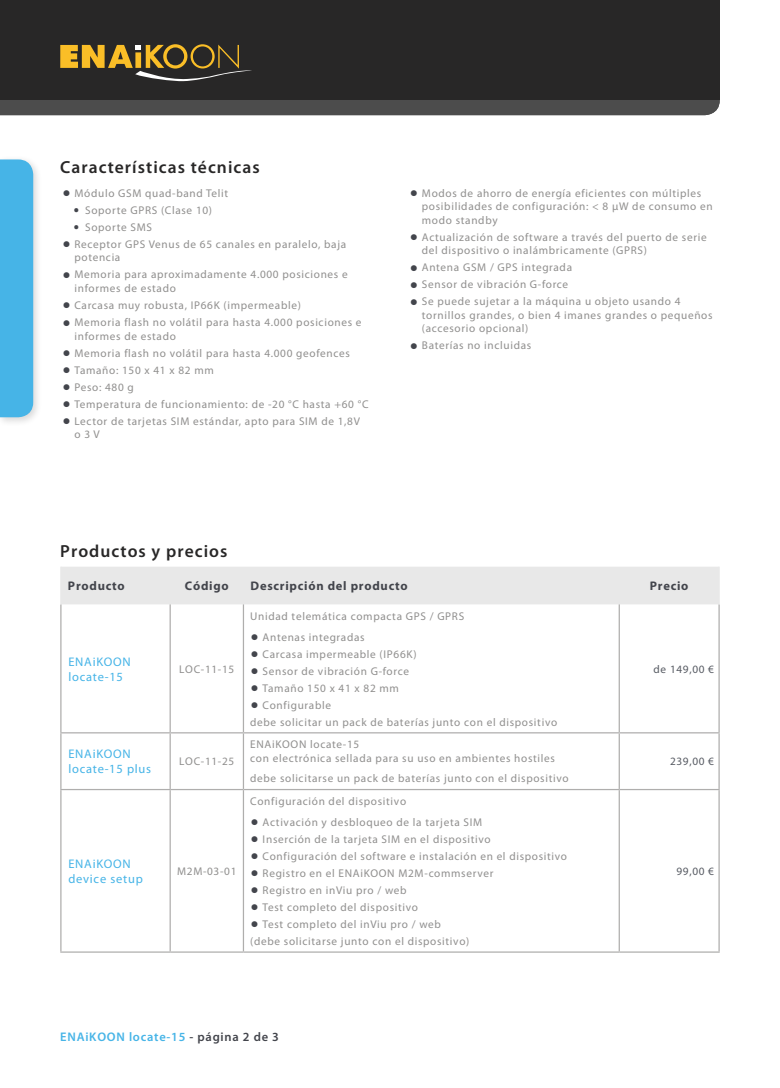
<style>
.page{position:relative;width:780px;height:1088px;background:#fff}
.page>*{position:absolute;margin:0;border:0;box-sizing:border-box;transform-origin:0 0}
.t1{font:600 17.5px "Myriad Pro";letter-spacing:.06em;color:#282727}
.t2{font:12.5px/15px "Myriad Pro";letter-spacing:.06em;color:#46b4e7}
.t3{font:700 12.5px "Myriad Pro";letter-spacing:.06em;color:#43454c}
.t4{font:600 12.5px "Myriad Pro";letter-spacing:.06em;color:#46b4e7}
.t5{font:11.25px/13.5px "Myriad Pro";letter-spacing:.06em;color:#908f8e}
.t6{font:11.25px "Myriad Pro";letter-spacing:.06em;color:#575b63}
.s1{font-weight:700;font-size:22.5px;color:#43454c}
.s2{color:#8f8f8f}
.s3{color:#43454c}
</style>
<div class="page">
<div style="left:0;top:0;width:719px;height:99px;background:#282727"></div>
<div style="left:0;top:155px;width:42px;height:271px;background:#000;opacity:.15"></div>
<div style="left:0;top:159px;width:33px;height:258px;background:#46b4e7"></div>
<svg style="left:0;top:44px;width:719px;height:71px"></svg>
<div style="left:61px;top:567px;width:657px;height:37px;background:#e8e8e8"></div>
<hr style="left:60px;top:604px;width:1px;height:128px;background:#afaead">
<hr style="left:60px;top:733px;width:1px;height:56px;background:#afaead">
<hr style="left:60px;top:790px;width:1px;height:161px;background:#afaead">
<hr style="left:169px;top:604px;width:2px;height:128px;background:#afaead">
<hr style="left:169px;top:733px;width:2px;height:56px;background:#afaead">
<hr style="left:169px;top:790px;width:2px;height:161px;background:#afaead">
<hr style="left:243px;top:604px;width:1px;height:128px;background:#afaead">
<hr style="left:243px;top:733px;width:1px;height:56px;background:#afaead">
<hr style="left:243px;top:790px;width:1px;height:161px;background:#afaead">
<hr style="left:618px;top:604px;width:2px;height:128px;background:#afaead">
<hr style="left:718px;top:604px;width:1px;height:128px;background:#afaead">
<hr style="left:618px;top:733px;width:2px;height:56px;background:#afaead">
<hr style="left:718px;top:733px;width:1px;height:56px;background:#afaead">
<hr style="left:618px;top:790px;width:2px;height:161px;background:#afaead">
<hr style="left:718px;top:790px;width:1px;height:161px;background:#afaead">
<hr style="left:60px;top:567px;width:1px;height:37px;background:#e8e8e8">
<hr style="left:718px;top:567px;width:1px;height:37px;background:#e8e8e8">
<hr style="left:60px;top:732px;width:110px;height:1px;background:#afaead">
<hr style="left:170px;top:732px;width:73px;height:1px;background:#afaead">
<hr style="left:243px;top:732px;width:376px;height:1px;background:#afaead">
<hr style="left:619px;top:732px;width:100px;height:1px;background:#afaead">
<hr style="left:60px;top:789px;width:110px;height:1px;background:#afaead">
<hr style="left:60px;top:951px;width:110px;height:2px;background:#afaead">
<hr style="left:170px;top:789px;width:73px;height:1px;background:#afaead">
<hr style="left:170px;top:951px;width:73px;height:2px;background:#afaead">
<hr style="left:243px;top:789px;width:376px;height:1px;background:#afaead">
<hr style="left:243px;top:951px;width:376px;height:2px;background:#afaead">
<hr style="left:619px;top:789px;width:100px;height:1px;background:#afaead">
<hr style="left:619px;top:951px;width:100px;height:2px;background:#afaead">
<h1 class="t1" style="left:60px;top:156px;width:201px">Características técnicas</h1>
<p class="t5" style="left:73px;top:184px;width:156px;line-height:17px;text-indent:-11px"><span class="s1">•</span> Módulo GSM quad-band Telit <span class="s1">·</span> Soporte GPRS (Clase 10)<br><span class="s1">·</span> Soporte SMS</p>
<p class="t5" style="left:74px;top:237px;width:273px;text-indent:-12px"><span class="s1">•</span> Receptor GPS Venus de 65 canales en paralelo, baja potencia</p>
<p class="t5" style="left:74px;top:268px;width:275px;text-indent:-12px"><span class="s1">•</span> Memoria para aproximadamente 4.000 posiciones e informes de estado</p>
<p class="t5" style="left:63px;top:298px;width:240px"><span class="s1">•</span> Carcasa muy robusta, IP66K (impermeable)</p>
<p class="t5" style="left:74px;top:315px;width:288px;text-indent:-12px"><span class="s1">•</span> Memoria flash no volátil para hasta 4.000 posiciones e informes de estado</p>
<p class="t5" style="left:63px;top:346px;width:288px"><span class="s1">•</span> Memoria flash no volátil para hasta 4.000 geofences</p>
<p class="t5" style="left:63px;top:363px;width:152px"><span class="s1">•</span> Tamaño: 150 x 41 x 82 mm</p>
<p class="t5" style="left:63px;top:380px;width:73px"><span class="s1">•</span> Peso: 480 g</p>
<p class="t5" style="left:63px;top:397px;width:307px"><span class="s1">•</span> Temperatura de funcionamiento: de -20 °C hasta +60 °C</p>
<p class="t5" style="left:74px;top:414px;width:287px;text-indent:-12px"><span class="s1">•</span> Lector de tarjetas SIM estándar, apto para SIM de 1,8V o 3 V</p>
<h1 class="t1" style="left:60px;top:540px;width:169px">Productos y precios</h1>
<p class="t5" style="left:422px;top:186px;width:292px;text-indent:-12px"><span class="s1">•</span> Modos de ahorro de energía eficientes con múltiples posibilidades de configuración: &lt; 8 μW de consumo en modo standby</p>
<p class="t5" style="left:422px;top:230px;width:286px;text-indent:-12px"><span class="s1">•</span> Actualización de software a través del puerto de serie del dispositivo o inalámbricamente (GPRS)</p>
<p class="t5" style="left:410px;top:260px;width:163px"><span class="s1">•</span> Antena GSM / GPS integrada</p>
<p class="t5" style="left:410px;top:277px;width:159px"><span class="s1">•</span> Sensor de vibración G-force</p>
<p class="t5" style="left:422px;top:295px;width:292px;text-indent:-12px"><span class="s1">•</span> Se puede sujetar a la máquina u objeto usando 4 tornillos grandes, o bien 4 imanes grandes o pequeños (accesorio opcional)</p>
<p class="t5" style="left:410px;top:339px;width:122px"><span class="s1">•</span> Baterías no incluidas</p>
<p class="t3" style="left:68px;top:578px;width:58px">Producto</p>
<p class="t3" style="left:185px;top:578px;width:45px">Código</p>
<p class="t3" style="left:250px;top:578px;width:159px">Descripción del producto</p>
<p class="t3" style="left:649px;top:578px;width:40px">Precio</p>
<p class="t2" style="left:68px;top:654px;width:64px">ENAiKOON locate-15</p>
<p class="t5" style="left:179px;top:662px;width:56px">LOC-11-15</p>
<p class="t2" style="left:68px;top:746px;width:84px">ENAiKOON locate-15 plus</p>
<p class="t5" style="left:179px;top:755px;width:56px">LOC-11-25</p>
<p class="t2" style="left:68px;top:856px;width:76px">ENAiKOON device setup</p>
<p class="t5" style="left:177px;top:864px;width:61px">M2M-03-01</p>
<p class="t5" style="left:250px;top:609px;width:215px">Unidad telemática compacta GPS / GPRS</p>
<p class="t5" style="left:251px;top:630px;width:115px"><span class="s1">•</span> Antenas integradas</p>
<p class="t5" style="left:251px;top:647px;width:167px"><span class="s1">•</span> Carcasa impermeable (IP66K)</p>
<p class="t5" style="left:251px;top:664px;width:159px"><span class="s1">•</span> Sensor de vibración G-force</p>
<p class="t5" style="left:251px;top:681px;width:149px"><span class="s1">•</span> Tamaño 150 x 41 x 82 mm</p>
<p class="t5" style="left:250px;top:696px;width:308px;line-height:17px"><span class="s1">•</span> Configurable<br>debe solicitar un pack de baterías junto con el dispositivo</p>
<p class="t5" style="left:250px;top:738px;width:306px">ENAiKOON locate-15<br>con electrónica sellada para su uso en ambientes hostiles</p>
<p class="t5" style="left:250px;top:772px;width:320px">debe solicitarse un pack de baterías junto con el dispositivo</p>
<p class="t5" style="left:250px;top:794px;width:157px">Configuración del dispositivo</p>
<p class="t5" style="left:251px;top:815px;width:233px"><span class="s1">•</span> Activación y desbloqueo de la tarjeta SIM</p>
<p class="t5" style="left:251px;top:832px;width:241px"><span class="s1">•</span> Inserción de la tarjeta SIM en el dispositivo</p>
<p class="t5" style="left:251px;top:849px;width:317px"><span class="s1">•</span> Configuración del software e instalación en el dispositivo</p>
<p class="t5" style="left:251px;top:866px;width:244px"><span class="s1">•</span> Registro en el ENAiKOON M2M-commserver</p>
<p class="t5" style="left:251px;top:883px;width:157px"><span class="s1">•</span> Registro en inViu pro / web</p>
<p class="t5" style="left:251px;top:900px;width:168px"><span class="s1">•</span> Test completo del dispositivo</p>
<p class="t5" style="left:250px;top:915px;width:221px;line-height:17px"><span class="s1">•</span> Test completo d<span class="s2">el inViu pro / web </span>(debe solicitarse junto con el dispositivo)</p>
<p class="t4" style="left:60px;top:1028px;width:220px">ENAiKOON locate-15 <span class="s3">- página 2 de 3</span></p>
<p class="t6" style="left:653px;top:662px;width:62px">de 149,00 €</p>
<p class="t6" style="left:670px;top:755px;width:46px">239,00 €</p>
<p class="t6" style="left:676px;top:864px;width:39px">99,00 €</p>
</div>
